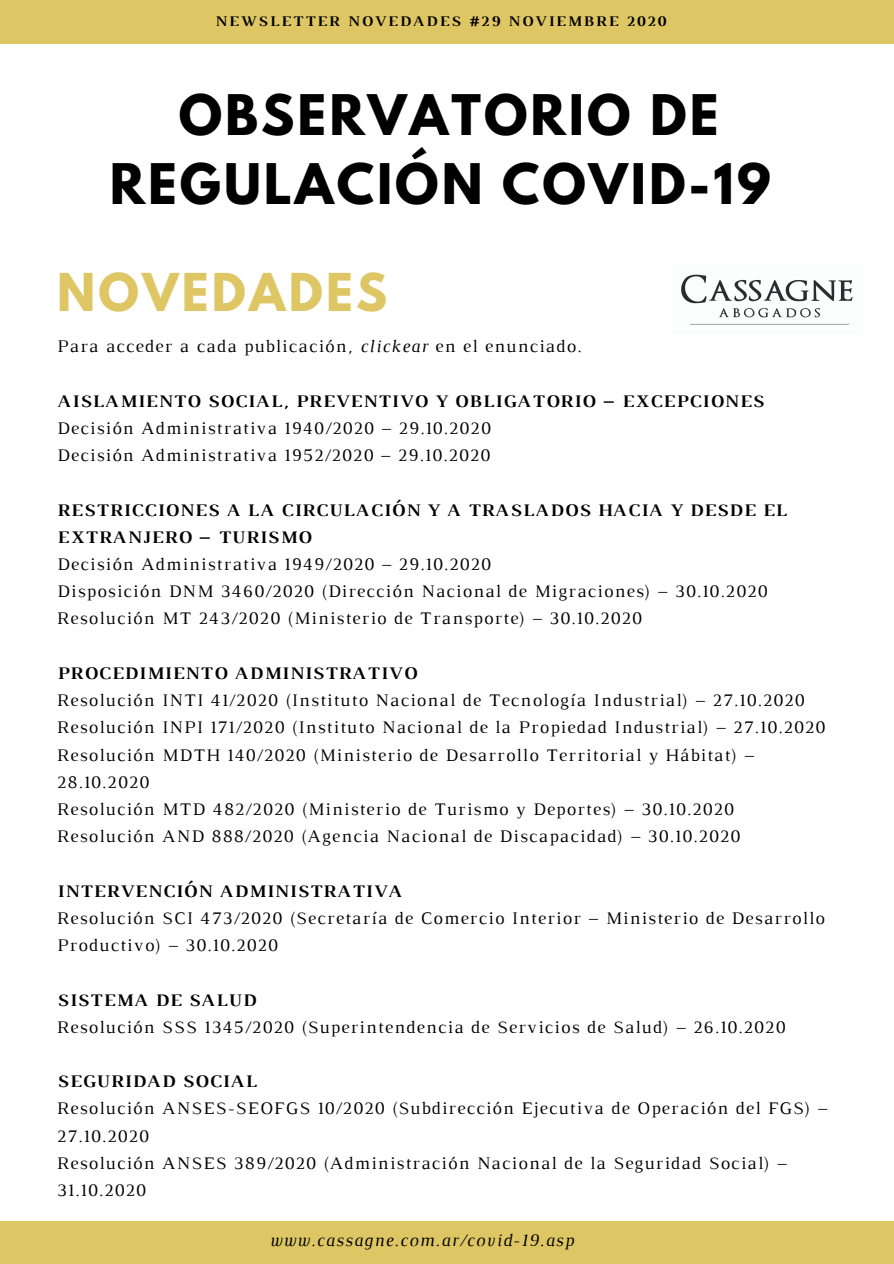
<style>
.page{position:relative;width:894px;height:1264px;background:#fff}
.page>*{position:absolute;margin:0;border:0;box-sizing:border-box;transform-origin:0 0}
.t1{font:700 49.5px/68.7px "League Spartan";letter-spacing:.06em;color:#000;text-align:center}
.t2{font:700 46.2px "League Spartan";letter-spacing:.07em;color:#ddc663}
.t3{font:18px/27.2px "Luthier";letter-spacing:.07em;color:#000}
.t4{font:700 18px/27.2px "Luthier";letter-spacing:.07em;color:#000}
.t5{font:italic 18px "Luthier";letter-spacing:.07em;color:#000}
.t6{font:700 15px "Luthier";letter-spacing:.14em;color:#000}
.s1{font-style:italic}
</style>
<div class="page">
<div style="left:0;top:0;width:893px;height:44px;background:#ddc663"></div>
<div style="left:0;top:1220px;width:893px;height:43px;background:#ddc663"></div>
<img style="left:681px;top:274px;width:172px;height:51px">
<p class="t6" style="left:215px;top:15px;width:452px">NEWSLETTER NOVEDADES #29 NOVIEMBRE 2020</p>
<h1 class="t1" style="left:110px;top:87px;width:662px">OBSERVATORIO DE<br>REGULACIÓN COVID-19</h1>
<h2 class="t2" style="left:57px;top:269px;width:331px">NOVEDADES</h2>
<p class="t3" style="left:57px;top:334px;width:525px">Para acceder a cada publicación, <span class="s1">clickear</span> en el enunciado.</p>
<p class="t4" style="left:57px;top:388px;width:707px">AISLAMIENTO SOCIAL, PREVENTIVO Y OBLIGATORIO – EXCEPCIONES</p>
<p class="t3" style="left:57px;top:416px;width:435px">Decisión Administrativa 1940/2020 – 29.10.2020<br>Decisión Administrativa 1952/2020 – 29.10.2020</p>
<p class="t4" style="left:57px;top:497px;width:730px">RESTRICCIONES A LA CIRCULACIÓN Y A TRASLADOS HACIA Y DESDE EL<br>EXTRANJERO – TURISMO</p>
<p class="t3" style="left:57px;top:552px;width:711px">Decisión Administrativa 1949/2020 – 29.10.2020<br>Disposición DNM 3460/2020 (Dirección Nacional de Migraciones) – 30.10.2020<br>Resolución MT 243/2020 (Ministerio de Transporte) – 30.10.2020</p>
<p class="t4" style="left:57px;top:661px;width:361px">PROCEDIMIENTO ADMINISTRATIVO</p>
<p class="t3" style="left:57px;top:688px;width:769px">Resolución INTI 41/2020 (Instituto Nacional de Tecnología Industrial) – 27.10.2020<br>Resolución INPI 171/2020 (Instituto Nacional de la Propiedad Industrial) – 27.10.2020<br>Resolución MDTH 140/2020 (Ministerio de Desarrollo Territorial y Hábitat) – 28.10.2020<br>Resolución MTD 482/2020 (Ministerio de Turismo y Deportes) – 30.10.2020<br>Resolución AND 888/2020 (Agencia Nacional de Discapacidad) – 30.10.2020</p>
<p class="t4" style="left:57px;top:878px;width:346px">INTERVENCIÓN ADMINISTRATIVA</p>
<p class="t3" style="left:57px;top:905px;width:769px">Resolución SCI 473/2020 (Secretaría de Comercio Interior – Ministerio de Desarrollo<br>Productivo) – 30.10.2020</p>
<p class="t4" style="left:57px;top:987px;width:200px">SISTEMA DE SALUD</p>
<p class="t3" style="left:57px;top:1014px;width:729px">Resolución SSS 1345/2020 (Superintendencia de Servicios de Salud) – 26.10.2020</p>
<p class="t4" style="left:57px;top:1069px;width:201px">SEGURIDAD SOCIAL</p>
<p class="t3" style="left:57px;top:1096px;width:771px">Resolución ANSES-SEOFGS 10/2020 (Subdirección Ejecutiva de Operación del FGS) – 27.10.2020<br>Resolución ANSES 389/2020 (Administración Nacional de la Seguridad Social) – 31.10.2020</p>
<p class="t5" style="left:270px;top:1233px;width:305px">www.cassagne.com.ar/covid-19.asp</p>
</div>
